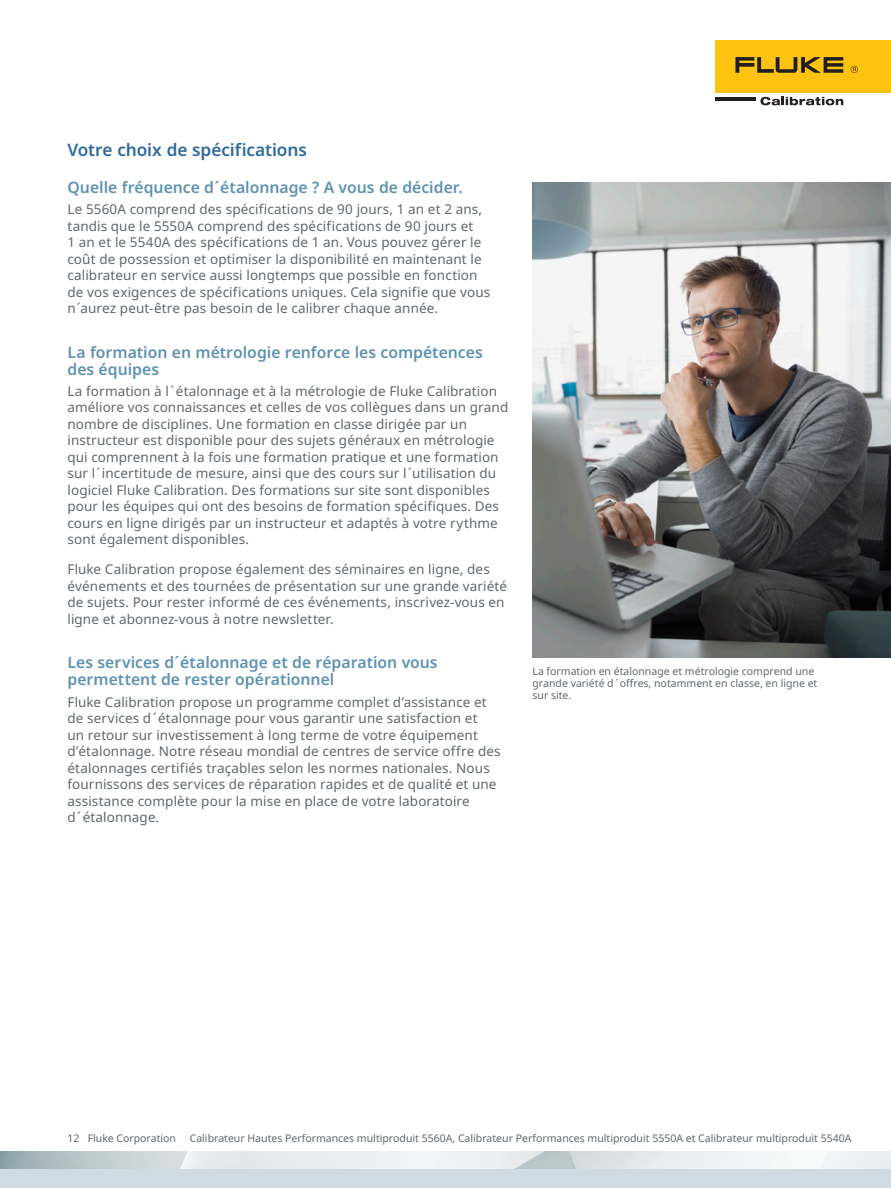
<style>
.page{position:relative;width:891px;height:1188px;background:#fff}
.page>*{position:absolute;margin:0;border:0;box-sizing:border-box;transform-origin:0 0}
.Subhead_1{font:600 17.25px "Noto Sans";letter-spacing:-.005em;color:#306a9c}
.Subhead_2{font:600 15.75px/17.2px "Noto Sans";color:#5e92b1}
.Body{font:13.5px/16.5px "Noto Sans";letter-spacing:.01em;color:#60676b}
.Image_caption___docu{font:10.5px/12px "Noto Sans";color:#60676b}
</style>
<div class="page">
<div style="left:716px;top:40px;width:175px;height:53px;background:#fec210"></div>
<svg style="left:735px;top:57px;width:108px;height:16px"></svg>
<svg style="left:851px;top:66px;width:7px;height:7px"></svg>
<hr style="left:716px;top:97px;width:40px;height:4px;background:#231f20">
<svg style="left:760px;top:97px;width:83px;height:8px"></svg>
<svg style="left:0;top:1152px;width:891px;height:18px"></svg>
<div style="left:0;top:1170px;width:891px;height:18px;background:#d0dae3"></div>
<img style="left:533px;top:183px;width:358px;height:475px">
<p class="Subhead_1" style="left:68px;top:137px;width:241px">Votre choix de spécifications</p>
<p class="Subhead_2" style="left:68px;top:179px;width:397px">Quelle fréquence d´étalonnage ? A vous de décider.</p>
<p class="Body" style="left:68px;top:201px;width:424px">Le 5560A comprend des spécifications de 90 jours, 1 an et 2 ans, tandis que le 5550A comprend des spécifications de 90 jours et<br>1 an et le 5540A des spécifications de 1 an. Vous pouvez gérer le coût de possession et optimiser la disponibilité en maintenant le calibrateur en service aussi longtemps que possible en fonction de vos exigences de spécifications uniques. Cela signifie que vous n´aurez peut-être pas besoin de le calibrer chaque année.</p>
<p class="Subhead_2" style="left:68px;top:344px;width:417px">La formation en métrologie renforce les compétences des équipes</p>
<p class="Body" style="left:68px;top:382px;width:442px">La formation à l´étalonnage et à la métrologie de Fluke Calibration améliore vos connaissances et celles de vos collègues dans un grand nombre de disciplines. Une formation en classe dirigée par un instructeur est disponible pour des sujets généraux en métrologie qui comprennent à la fois une formation pratique et une formation sur l´incertitude de mesure, ainsi que des cours sur l´utilisation du logiciel Fluke Calibration. Des formations sur site sont disponibles pour les équipes qui ont des besoins de formation spécifiques. Des cours en ligne dirigés par un instructeur et adaptés à votre rythme sont également disponibles.</p>
<p class="Body" style="left:68px;top:561px;width:441px">Fluke Calibration propose également des séminaires en ligne, des événements et des tournées de présentation sur une grande variété de sujets. Pour rester informé de ces événements, inscrivez-vous en ligne et abonnez-vous à notre newsletter.</p>
<p class="Subhead_2" style="left:68px;top:654px;width:372px">Les services d´étalonnage et de réparation vous permettent de rester opérationnel</p>
<p class="Body" style="left:68px;top:693px;width:435px">Fluke Calibration propose un programme complet d’assistance et de services d´étalonnage pour vous garantir une satisfaction et<br>un retour sur investissement à long terme de votre équipement d’étalonnage. Notre réseau mondial de centres de service offre des étalonnages certifiés traçables selon les normes nationales. Nous fournissons des services de réparation rapides et de qualité et une assistance complète pour la mise en place de votre laboratoire d´étalonnage.</p>
<p class="Image_caption___docu" style="left:533px;top:665px;width:286px">La formation en étalonnage et métrologie comprend une grande variété d´offres, notamment en classe, en ligne et sur site.</p>
<p class="Image_caption___docu" style="left:68px;top:1132px;width:110px">12 Fluke Corporation</p>
<p class="Image_caption___docu" style="left:190px;top:1132px;width:663px">Calibrateur Hautes Performances multiproduit 5560A, Calibrateur Performances multiproduit 5550A et Calibrateur multiproduit 5540A</p>
</div>
